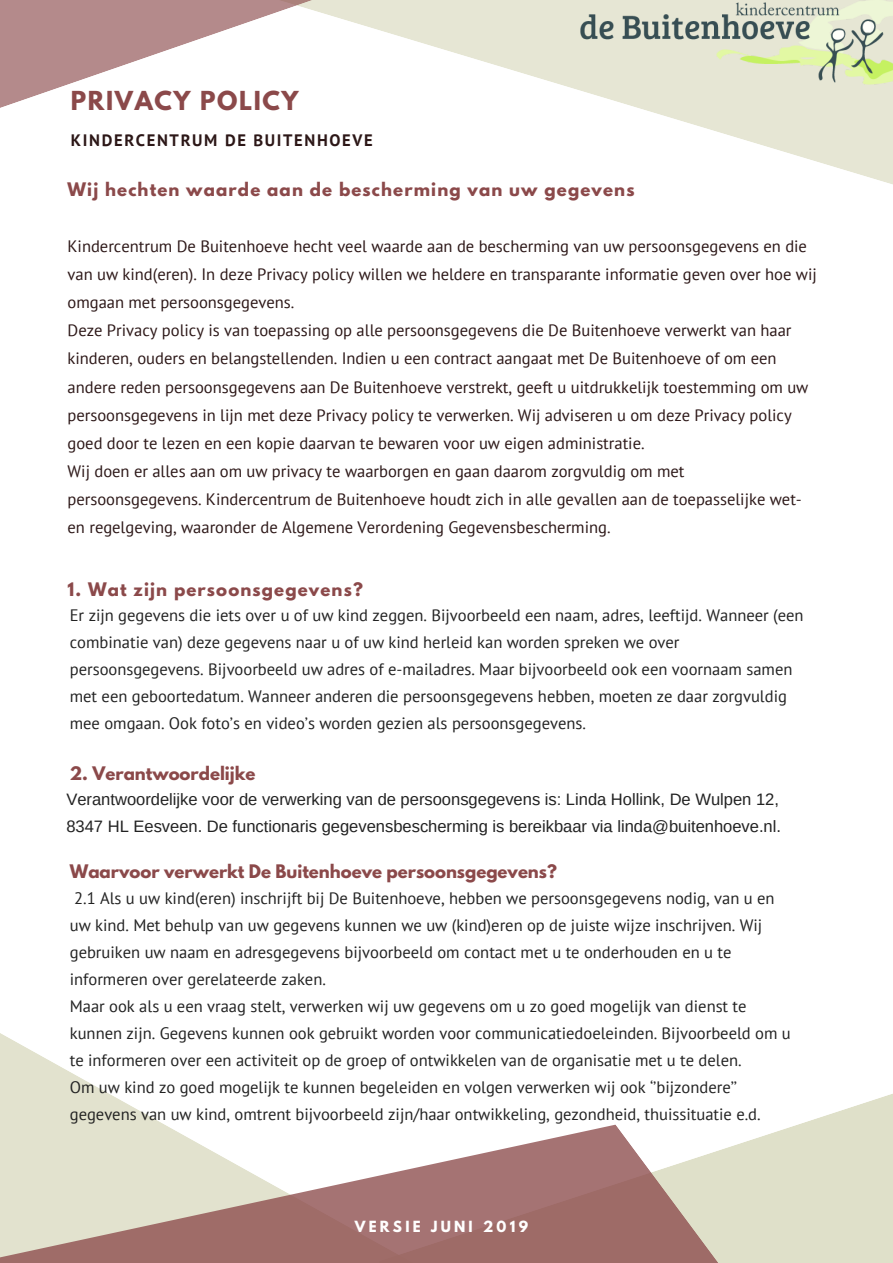
<style>
.page{position:relative;width:893px;height:1263px;background:#fff}
.page>*{position:absolute;margin:0;border:0;box-sizing:border-box;transform-origin:0 0}
.t1{font:700 23.25px "League Spartan";letter-spacing:.07em;color:#8b494a}
.t2{font:16.5px/27px "PT Sans";color:#222}
.t3{font:16.5px/28.2px "PT Sans";color:#2c1717}
.t4{font:16.5px/27px "Arimo";color:#222}
.t5{font:700 16.5px "League Spartan";letter-spacing:.07em;color:#8b494a}
.t6{font:700 16.5px "League Spartan";color:#8b494a}
.t7{font:700 16.5px "PT Sans";letter-spacing:.1em;color:#2c1717}
.t8{font:700 13.65px "League Spartan";letter-spacing:.24em;color:#fff}
</style>
<div class="page">
<svg style="left:720px;top:1094px;width:173px;height:169px;fill:#dfe0c9"></svg>
<svg style="left:0;top:1033px;width:720px;height:230px"></svg>
<svg style="left:313px;top:0;width:580px;height:185px"></svg>
<svg style="left:0;top:0;width:313px;height:108px"></svg>
<img style="left:580px;top:0;width:313px;height:86px">
<h1 class="t1" style="left:71px;top:89px;width:229px">PRIVACY POLICY</h1>
<p class="t7" style="left:71px;top:130px;width:303px">KINDERCENTRUM DE BUITENHOEVE</p>
<p class="t5" style="left:68px;top:181px;width:568px">Wij hechten waarde aan de bescherming van uw gegevens</p>
<p class="t3" style="left:68px;top:232px;width:751px">Kindercentrum De Buitenhoeve hecht veel waarde aan de bescherming van uw persoonsgegevens en die van uw kind(eren). In deze Privacy policy willen we heldere en transparante informatie geven over hoe wij omgaan met persoonsgegevens.<br>Deze Privacy policy is van toepassing op alle persoonsgegevens die De Buitenhoeve verwerkt van haar kinderen, ouders en belangstellenden. Indien u een contract aangaat met De Buitenhoeve of om een andere reden persoonsgegevens aan De Buitenhoeve verstrekt, geeft u uitdrukkelijk toestemming om uw persoonsgegevens in lijn met deze Privacy policy te verwerken. Wij adviseren u om deze Privacy policy goed door te lezen en een kopie daarvan te bewaren voor uw eigen administratie.<br>Wij doen er alles aan om uw privacy te waarborgen en gaan daarom zorgvuldig om met persoonsgegevens. Kindercentrum de Buitenhoeve houdt zich in alle gevallen aan de toepasselijke wet&shy;en regelgeving, waaronder de Algemene Verordening Gegevensbescherming.</p>
<p class="t5" style="left:68px;top:581px;width:297px">1. Wat zijn persoonsgegevens?</p>
<p class="t2" style="left:70px;top:602px;width:735px">Er zijn gegevens die iets over u of uw kind zeggen. Bijvoorbeeld een naam, adres, leeftijd. Wanneer (een combinatie van) deze gegevens naar u of uw kind herleid kan worden spreken we over persoonsgegevens. Bijvoorbeeld uw adres of e-mailadres. Maar bijvoorbeeld ook een voornaam samen met een geboortedatum. Wanneer anderen die persoonsgegevens hebben, moeten ze daar zorgvuldig mee omgaan. Ook foto’s en video’s worden gezien als persoonsgegevens.</p>
<p class="t6" style="left:70px;top:765px;width:187px">2. Verantwoordelijke</p>
<p class="t4" style="left:66px;top:786px;width:716px">Verantwoordelijke voor de verwerking van de persoonsgegevens is: Linda Hollink, De Wulpen 12,<br>8347 HL Eesveen. De functionaris gegevensbescherming is bereikbaar via linda@buitenhoeve.nl.</p>
<p class="t6" style="left:70px;top:863px;width:489px">Waarvoor verwerkt De Buitenhoeve persoonsgegevens?</p>
<p class="t2" style="left:70px;top:884px;width:722px">2.1 Als u uw kind(eren) inschrijft bij De Buitenhoeve, hebben we persoonsgegevens nodig, van u en uw kind. Met behulp van uw gegevens kunnen we uw (kind)eren op de juiste wijze inschrijven. Wij gebruiken uw naam en adresgegevens bijvoorbeeld om contact met u te onderhouden en u te informeren over gerelateerde zaken.<br>Maar ook als u een vraag stelt, verwerken wij uw gegevens om u zo goed mogelijk van dienst te kunnen zijn. Gegevens kunnen ook gebruikt worden voor communicatiedoeleinden. Bijvoorbeeld om u te informeren over een activiteit op de groep of ontwikkelen van de organisatie met u te delen.<br>Om uw kind zo goed mogelijk te kunnen begeleiden en volgen verwerken wij ook ‘’bijzondere’’ gegevens van uw kind, omtrent bijvoorbeeld zijn/haar ontwikkeling, gezondheid, thuissituatie e.d.</p>
<p class="t8" style="left:355px;top:1219px;width:175px">VERSIE JUNI 2019</p>
</div>
